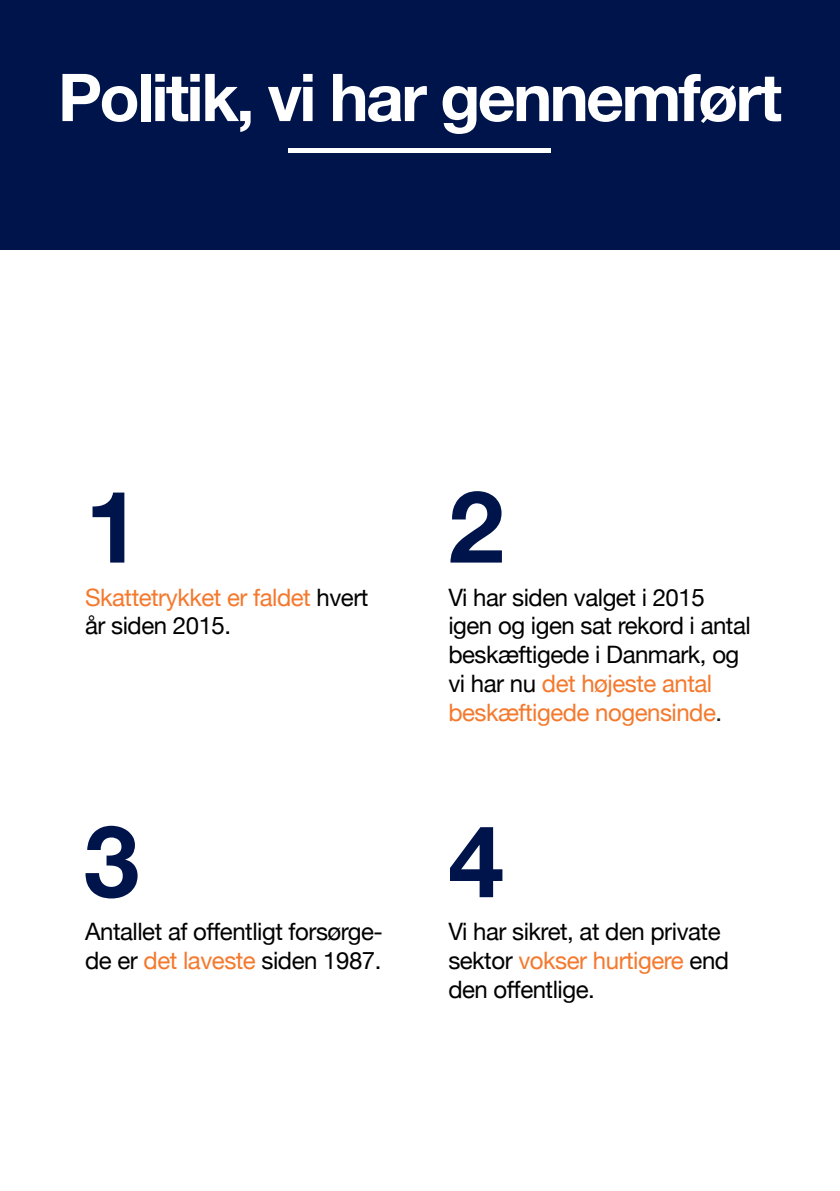
<style>
.page{position:relative;width:840px;height:1191px;background:#fff}
.page>*{position:absolute;margin:0;border:0;box-sizing:border-box;transform-origin:0 0}
.t1{font:700 100px "Helvetica Neue";color:#00144c}
.t2{font:700 66px "Helvetica Neue";letter-spacing:-.04em;color:#fff}
.t3{font:24px/28.8px "Helvetica Neue";letter-spacing:-.02em;color:#000}
.t4{font:24px/28.8px "Helvetica Neue";letter-spacing:-.02em;color:#f4792d}
.s1{color:#000}
.s2{color:#f4792d}
.s3{color:#231f20}
</style>
<div class="page">
<div style="left:0;top:0;width:839px;height:249px;background:#00144c"></div>
<hr style="left:288px;top:149px;width:263px;height:4px;background:#fff">
<h2 class="t2" style="left:58px;top:70px;width:725px">Politik, vi har gennemført</h2>
<h1 class="t1" style="left:85px;top:485px;width:57px">1</h1>
<p class="t4" style="left:85px;top:584px;width:285px">Skattetrykket er faldet <span class="s1">hvert år siden 2015.</span></p>
<h1 class="t1" style="left:84px;top:819px;width:57px">3</h1>
<p class="t3" style="left:85px;top:918px;width:299px">Antallet af offentligt forsørge&shy;de er <span class="s2">det laveste</span> siden 1987.</p>
<h1 class="t1" style="left:448px;top:485px;width:57px">2</h1>
<p class="t3" style="left:448px;top:584px;width:304px">Vi har siden valget i 2015 igen og igen sat rekord i antal beskæftigede i Danmark, og vi har nu <span class="s2">det højeste antal beskæftigede nogensinde</span><span class="s3">.</span></p>
<h1 class="t1" style="left:448px;top:819px;width:57px">4</h1>
<p class="t3" style="left:448px;top:918px;width:282px">Vi har sikret, at den private sektor <span class="s2">vokser hurtigere</span> end den offentlige.</p>
</div>
